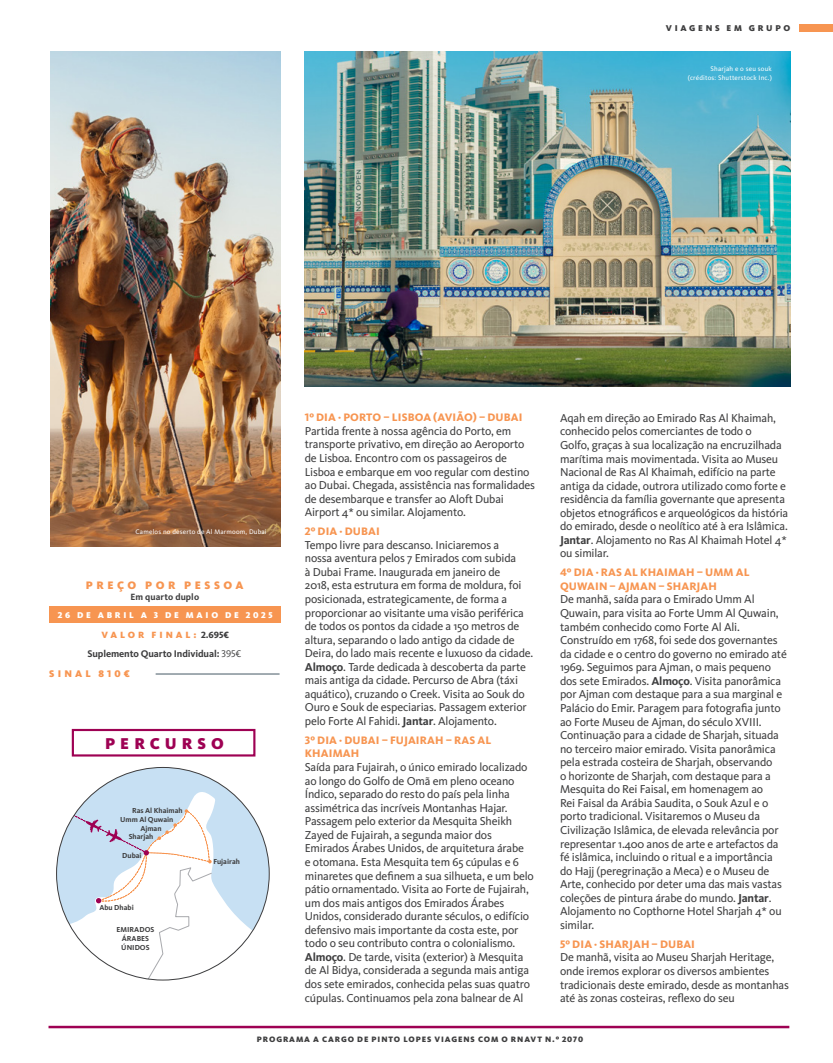
<style>
.page{position:relative;width:833px;height:1063px;background:#fff}
.page>*{position:absolute;margin:0;border:0;box-sizing:border-box;transform-origin:0 0}
.Percurso_Titulo{font:900 16.25px "Kievit OT";letter-spacing:.31em;color:#9e0153}
.Programa_Texto{font:11.88px/13.5px "Kievit OT";letter-spacing:-.015em;color:#3e3e3f}
.Programa_Dias{font:800 11.25px/13.5px "Kievit OT";letter-spacing:.01em;color:#f79551}
.t1{font:900 11.25px "Kievit OT";letter-spacing:.31em;color:#f79551}
.t2{font:700 10px "Kievit OT";letter-spacing:-.01em;color:#3e3e3f}
.t3{font:900 10px "Kievit OT";letter-spacing:.31em;color:#f79551}
.t4{font:900 9.38px "Kievit OT";letter-spacing:.31em;color:#f79551}
.t5{font:700 9.38px "Kievit OT";letter-spacing:.01em;color:#3e3e3f}
.t6{font:900 8.75px "Kievit OT";letter-spacing:.31em;color:#fff}
.t7{font:900 8.75px "Kievit OT";letter-spacing:.31em;color:#3e3e3f}
.Numero_Pagina{font:900 8.12px "Kievit OT";letter-spacing:.11em;color:#3e3e3f}
.t8{font:700 7.5px/9px "Kievit OT";color:#3e3e3f;text-align:center}
.Legenda{font:6.88px "Kievit OT";letter-spacing:.025em;color:#fff}
.s1{font-weight:800;color:#3e3e3f}
.s2{font-weight:400}
.s3{font-weight:700}
</style>
<div class="page">
<img style="left:305px;top:51px;width:485px;height:335px">
<img style="left:50px;top:51px;width:230px;height:496px">
<div style="left:800px;top:25px;width:33px;height:7px;background:#f79551"></div>
<hr style="left:49px;top:1026px;width:740px;height:2px;background:#9e0153">
<div style="left:49px;top:606px;width:231px;height:16px;background:#f79551"></div>
<hr style="left:156px;top:673px;width:123px;height:2px;background:#6b7a83">
<svg style="left:122px;top:767px;width:147px;height:202px;fill:#c7e0f3"></svg>
<svg style="left:57px;top:775px;width:155px;height:205px"></svg>
<div style="left:72px;top:729px;width:183px;height:28px;background:#fff;border:2px solid #9e0153"></div>
<p class="t7" style="left:666px;top:23px;width:126px">VIAGENS EM GRUPO</p>
<p class="Legenda" style="left:710px;top:65px;width:63px">Sharjah e o seu souk</p>
<p class="Legenda" style="left:687px;top:74px;width:86px">(créditos: Shutterstock Inc.)</p>
<p class="Legenda" style="left:136px;top:527px;width:133px">Camelos no deserto de Al Marmoom, Dubai</p>
<p class="t1" style="left:86px;top:578px;width:159px">PREÇO POR PESSOA</p>
<p class="t5" style="left:130px;top:591px;width:70px">Em quarto duplo</p>
<p class="t4" style="left:102px;top:629px;width:129px">VALOR FINAL: <span class="s1">2.695€</span></p>
<p class="t3" style="left:49px;top:668px;width:82px">SINAL 810€</p>
<p class="t6" style="left:58px;top:610px;width:216px">26 DE ABRIL A 3 DE MAIO DE 2025</p>
<p class="t2" style="left:87px;top:647px;width:155px">Suplemento Quarto Individual: <span class="s2">395€</span></p>
<p class="Percurso_Titulo" style="left:105px;top:734px;width:120px">PERCURSO</p>
<p class="t8" style="left:132px;top:806px;width:52px">Ras Al Khaimah</p>
<p class="t8" style="left:122px;top:851px;width:21px">Dubai</p>
<p class="t8" style="left:120px;top:815px;width:55px">Umm Al Quwain</p>
<p class="t8" style="left:129px;top:832px;width:26px">Sharjah</p>
<p class="t8" style="left:140px;top:824px;width:23px">Ajman</p>
<p class="t8" style="left:99px;top:903px;width:36px">Abu Dhabi</p>
<p class="t8" style="left:117px;top:924px;width:39px">EMIRADOS<br>ÁRABES<br>ÚNIDOS</p>
<p class="t8" style="left:213px;top:857px;width:28px">Fujairah</p>
<p class="Programa_Dias" style="left:305px;top:411px;width:219px">1º DIA · PORTO – LISBOA (AVIÃO) – DUBAI</p>
<p class="Programa_Texto" style="left:305px;top:424px;width:232px">Partida frente à nossa agência do Porto, em transporte privativo, em direção ao Aeroporto de Lisboa. Encontro com os passageiros de Lisboa e embarque em voo regular com destino ao Dubai. Chegada, assistência nas formalidades de desembarque e transfer ao Aloft Dubai Airport 4* ou similar. Alojamento.</p>
<p class="Programa_Dias" style="left:305px;top:525px;width:76px">2º DIA · DUBAI</p>
<p class="Programa_Texto" style="left:305px;top:538px;width:230px">Tempo livre para descanso. Iniciaremos a<br>nossa aventura pelos 7 Emirados com subida<br>à Dubai Frame. Inaugurada em janeiro de<br>2018, esta estrutura em forma de moldura, foi posicionada, estrategicamente, de forma a proporcionar ao visitante uma visão periférica de todos os pontos da cidade a 150 metros de altura, separando o lado antigo da cidade de Deira, do lado mais recente e luxuoso da cidade.<br><span class="s3">Almoço</span>. Tarde dedicada à descoberta da parte mais antiga da cidade. Percurso de Abra (táxi aquático), cruzando o Creek. Visita ao Souk do Ouro e Souk de especiarias. Passagem exterior pelo Forte Al Fahidi. <span class="s3">Jantar</span>. Alojamento.</p>
<p class="Programa_Dias" style="left:305px;top:733px;width:188px">3º DIA · DUBAI – FUJAIRAH – RAS AL<br>KHAIMAH</p>
<p class="Programa_Texto" style="left:305px;top:760px;width:231px">Saída para Fujairah, o único emirado localizado ao longo do Golfo de Omã em pleno oceano Índico, separado do resto do país pela linha assimétrica das incríveis Montanhas Hajar.<br>Passagem pelo exterior da Mesquita Sheikh Zayed de Fujairah, a segunda maior dos Emirados Árabes Unidos, de arquitetura árabe<br>e otomana. Esta Mesquita tem 65 cúpulas e 6 minaretes que definem a sua silhueta, e um belo pátio ornamentado. Visita ao Forte de Fujairah, um dos mais antigos dos Emirados Árabes Unidos, considerado durante séculos, o edifício defensivo mais importante da costa este, por todo o seu contributo contra o colonialismo.<br><span class="s3">Almoço</span>. De tarde, visita (exterior) à Mesquita de Al Bidya, considerada a segunda mais antiga dos sete emirados, conhecida pelas suas quatro cúpulas. Continuamos pela zona balnear de Al</p>
<p class="Programa_Texto" style="left:560px;top:411px;width:230px">Aqah em direção ao Emirado Ras Al Khaimah, conhecido pelos comerciantes de todo o<br>Golfo, graças à sua localização na encruzilhada marítima mais movimentada. Visita ao Museu Nacional de Ras Al Khaimah, edifício na parte antiga da cidade, outrora utilizado como forte e residência da família governante que apresenta objetos etnográficos e arqueológicos da história do emirado, desde o neolítico até à era Islâmica.<br><span class="s3">Jantar</span>. Alojamento no Ras Al Khaimah Hotel 4* ou similar.</p>
<p class="Programa_Dias" style="left:560px;top:566px;width:191px">4º DIA · RAS AL KHAIMAH – UMM AL<br>QUWAIN – AJMAN – SHARJAH</p>
<p class="Programa_Texto" style="left:560px;top:593px;width:228px">De manhã, saída para o Emirado Umm Al Quwain, para visita ao Forte Umm Al Quwain, também conhecido como Forte Al Ali.<br>Construído em 1768, foi sede dos governantes da cidade e o centro do governo no emirado até 1969. Seguimos para Ajman, o mais pequeno dos sete Emirados. <span class="s3">Almoço</span>. Visita panorâmica por Ajman com destaque para a sua marginal e Palácio do Emir. Paragem para fotografia junto ao Forte Museu de Ajman, do século XVIII.<br>Continuação para a cidade de Sharjah, situada no terceiro maior emirado. Visita panorâmica pela estrada costeira de Sharjah, observando<br>o horizonte de Sharjah, com destaque para a Mesquita do Rei Faisal, em homenagem ao<br>Rei Faisal da Arábia Saudita, o Souk Azul e o porto tradicional. Visitaremos o Museu da Civilização Islâmica, de elevada relevância por representar 1.400 anos de arte e artefactos da fé islâmica, incluindo o ritual e a importância do Hajj (peregrinação a Meca) e o Museu de Arte, conhecido por deter uma das mais vastas coleções de pintura árabe do mundo. <span class="s3">Jantar</span>.<br>Alojamento no Copthorne Hotel Sharjah 4* ou similar.</p>
<p class="Programa_Dias" style="left:560px;top:937px;width:137px">5º DIA · SHARJAH – DUBAI</p>
<p class="Programa_Texto" style="left:560px;top:951px;width:230px">De manhã, visita ao Museu Sharjah Heritage, onde iremos explorar os diversos ambientes tradicionais deste emirado, desde as montanhas até às zonas costeiras, reflexo do seu</p>
<p class="Numero_Pagina" style="left:257px;top:1034px;width:328px">PROGRAMA A CARGO DE PINTO LOPES VIAGENS COM O RNAVT N.º 2070</p>
</div>
